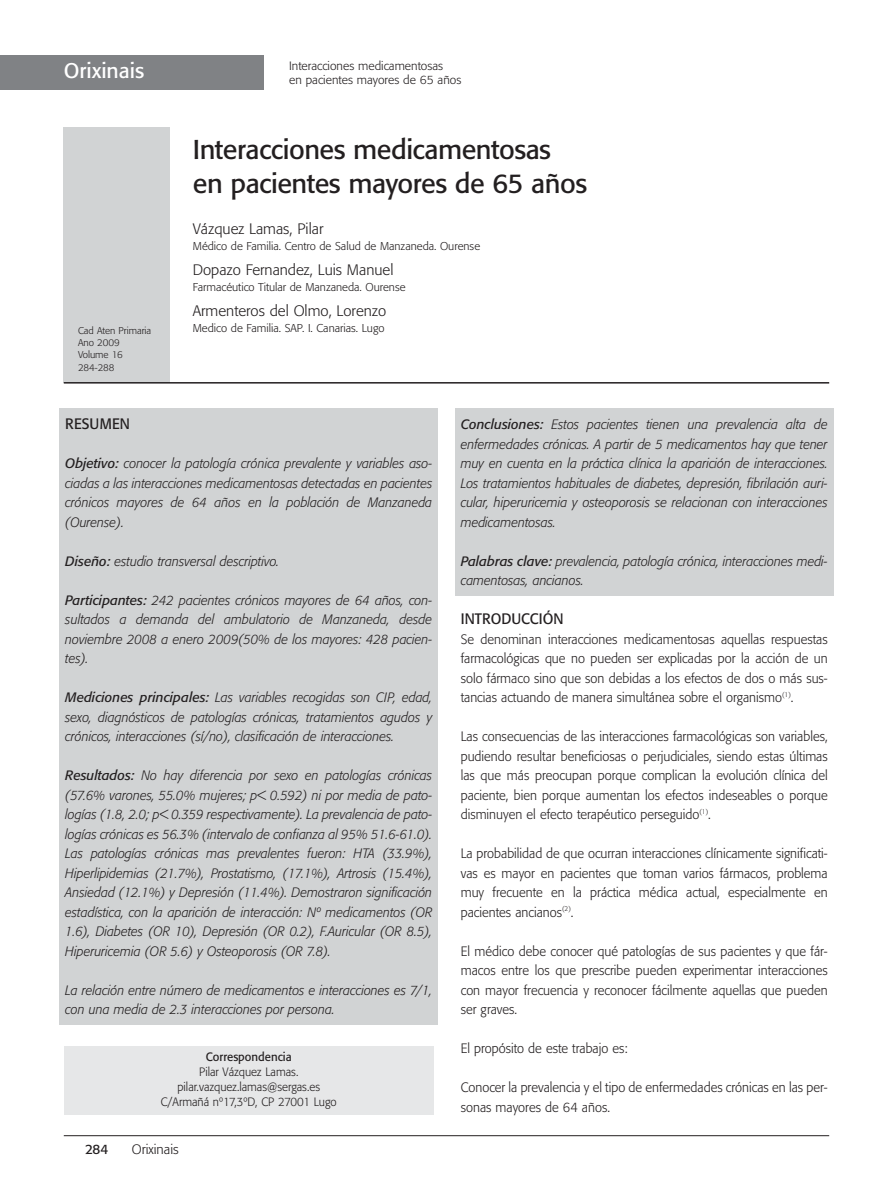
<style>
.page{position:relative;width:893px;height:1191px;background:#fff}
.page>*{position:absolute;margin:0;border:0;box-sizing:border-box;transform-origin:0 0}
.t1{font:27px/33.9px "Formata";letter-spacing:-.02em;color:#231f20}
.t2{font:21px "Formata";color:#fff}
.t3{font:300 15px "Formata";color:#231f20}
.t4{font:15px "Formata";color:#231f20;scale:.95 1}
.t5{font:italic 300 13.5px/19.5px "Formata";color:#231f20;text-align:justify;scale:.95 1}
.t6{font:300 13.5px/19.5px "Formata";color:#231f20;text-align:justify;scale:.95 1}
.t7{font:300 13.5px "Formata";color:#231f20}
.t8{font:13.5px "Formata";color:#231f20}
.t9{font:300 12px/14.9px "Formata";color:#231f20;text-align:center;scale:.95 1}
.t10{font:300 12px/14.9px "Formata";color:#231f20}
.t11{font:12px "Formata";color:#231f20;scale:.95 1}
.t12{font:300 11.25px "Formata";color:#231f20}
.t13{font:300 9.75px/12px "Formata";color:#231f20}
.s1{font-weight:400}
</style>
<div class="page">
<div style="left:64px;top:128px;width:106px;height:255px;background:#d1d3d4"></div>
<hr style="left:64px;top:382px;width:765px;height:1px;background:#231f20">
<hr style="left:64px;top:1135px;width:765px;height:1px;background:#231f20">
<div style="left:0;top:55px;width:264px;height:34px;background:#808285"></div>
<div style="left:60px;top:408px;width:378px;height:617px;background:#d1d3d4"></div>
<div style="left:455px;top:408px;width:378px;height:187px;background:#d1d3d4"></div>
<div style="left:64px;top:1046px;width:370px;height:68px;background:#e6e7e8"></div>
<h2 class="t2" style="left:64px;top:62px;width:82px">Orixinais</h2>
<p class="t10" style="left:289px;top:59px;width:174px">Interacciones medicamentosas<br>en pacientes mayores de 65 años</p>
<p class="t13" style="left:78px;top:325px;width:75px">Cad Aten Primaria<br>Ano 2009<br>Volume 16<br>284-288</p>
<h1 class="t1" style="left:193px;top:135px;width:396px">Interacciones medicamentosas en pacientes mayores de 65 años</h1>
<p class="t3" style="left:193px;top:222px;width:132px">Vázquez Lamas, Pilar</p>
<p class="t12" style="left:193px;top:241px;width:289px">Médico de Familia. Centro de Salud de Manzaneda. Ourense</p>
<p class="t3" style="left:193px;top:263px;width:202px">Dopazo Fernandez, Luis Manuel</p>
<p class="t12" style="left:193px;top:282px;width:214px">Farmacéutico Titular de Manzaneda. Ourense</p>
<p class="t3" style="left:193px;top:304px;width:195px">Armenteros del Olmo, Lorenzo</p>
<p class="t12" style="left:193px;top:323px;width:193px">Medico de Familia. SAP. I. Canarias. Lugo</p>
<p class="t4" style="left:65px;top:417px;width:70px">RESUMEN</p>
<p class="t5" style="left:65px;top:454px;width:388px"><span class="s1">Objetivo:</span> conocer la patología crónica prevalente y variables aso&shy;ciadas a las interacciones medicamentosas detectadas en pacientes crónicos mayores de 64 años en la población de Manzaneda (Ourense).</p>
<p class="t5" style="left:65px;top:552px;width:227px"><span class="s1">Diseño:</span> estudio transversal descriptivo.</p>
<p class="t5" style="left:65px;top:591px;width:388px"><span class="s1">Participantes:</span> 242 pacientes crónicos mayores de 64 años, con&shy;sultados a demanda del ambulatorio de Manzaneda, desde noviembre 2008 a enero 2009(50% de los mayores: 428 pacien&shy;tes).</p>
<p class="t5" style="left:65px;top:688px;width:388px"><span class="s1">Mediciones principales:</span> Las variables recogidas son CIP, edad, sexo, diagnósticos de patologías crónicas, tratamientos agudos y crónicos, interacciones (sí/no), clasificación de interacciones.</p>
<p class="t5" style="left:65px;top:766px;width:388px"><span class="s1">Resultados:</span> No hay diferencia por sexo en patologías crónicas (57.6% varones, 55.0% mujeres; p&lt; 0.592) ni por media de pato&shy;logías (1.8, 2.0; p&lt; 0.359 respectivamente). La prevalencia de pato&shy;logías crónicas es 56.3% (intervalo de confianza al 95% 51.6-61.0).<br>Las patologías crónicas mas prevalentes fueron: HTA (33.9%), Hiperlipidemias (21.7%), Prostatismo, (17.1%), Artrosis (15.4%), Ansiedad (12.1%) y Depresión (11.4%). Demostraron significación estadística, con la aparición de interacción: Nº medicamentos (OR 1.6), Diabetes (OR 10), Depresión (OR 0.2), F.Auricular (OR 8.5), Hiperuricemia (OR 5.6) y Osteoporosis (OR 7.8).</p>
<p class="t5" style="left:65px;top:981px;width:388px">La relación entre número de medicamentos e interacciones es 7/1, con una media de 2.3 interacciones por persona.</p>
<p class="t11" style="left:206px;top:1051px;width:92px">Correspondencia</p>
<p class="t9" style="left:161px;top:1065px;width:187px">Pilar Vázquez Lamas. pilar.vazquez.lamas@sergas.es<br>C/Armañá nº17,3ºD, CP 27001 Lugo</p>
<p class="t8" style="left:85px;top:1142px;width:25px">284</p>
<p class="t7" style="left:132px;top:1142px;width:48px">Orixinais</p>
<p class="t5" style="left:461px;top:415px;width:388px"><span class="s1">Conclusiones:</span> Estos pacientes tienen una prevalencia alta de enfermedades crónicas. A partir de 5 medicamentos hay que tener muy en cuenta en la práctica clínica la aparición de interacciones.<br>Los tratamientos habituales de diabetes, depresión, fibrilación auri&shy;cular, hiperuricemia y osteoporosis se relacionan con interacciones medicamentosas.</p>
<p class="t5" style="left:461px;top:552px;width:388px"><span class="s1">Palabras clave:</span> prevalencia, patología crónica, interacciones medi&shy;camentosas, ancianos.</p>
<p class="t4" style="left:461px;top:612px;width:110px">INTRODUCCIÓN</p>
<p class="t6" style="left:461px;top:630px;width:388px">Se denominan interacciones medicamentosas aquellas respuestas farmacológicas que no pueden ser explicadas por la acción de un solo fármaco sino que son debidas a los efectos de dos o más sus&shy;tancias actuando de manera simultánea sobre el organismo<sup>(1)</sup>.</p>
<p class="t6" style="left:461px;top:727px;width:388px">Las consecuencias de las interacciones farmacológicas son variables, pudiendo resultar beneficiosas o perjudiciales, siendo estas últimas las que más preocupan porque complican la evolución clínica del paciente, bien porque aumentan los efectos indeseables o porque disminuyen el efecto terapéutico perseguido<sup>(1)</sup>.</p>
<p class="t6" style="left:461px;top:844px;width:388px">La probabilidad de que ocurran interacciones clínicamente significati&shy;vas es mayor en pacientes que toman varios fármacos, problema muy frecuente en la práctica médica actual, especialmente en pacientes ancianos<sup>(2)</sup>.</p>
<p class="t6" style="left:461px;top:942px;width:388px">El médico debe conocer qué patologías de sus pacientes y que fár&shy;macos entre los que prescribe pueden experimentar interacciones con mayor frecuencia y reconocer fácilmente aquellas que pueden ser graves.</p>
<p class="t6" style="left:461px;top:1039px;width:177px">El propósito de este trabajo es:</p>
<p class="t6" style="left:461px;top:1078px;width:388px">Conocer la prevalencia y el tipo de enfermedades crónicas en las per&shy;sonas mayores de 64 años.</p>
</div>
